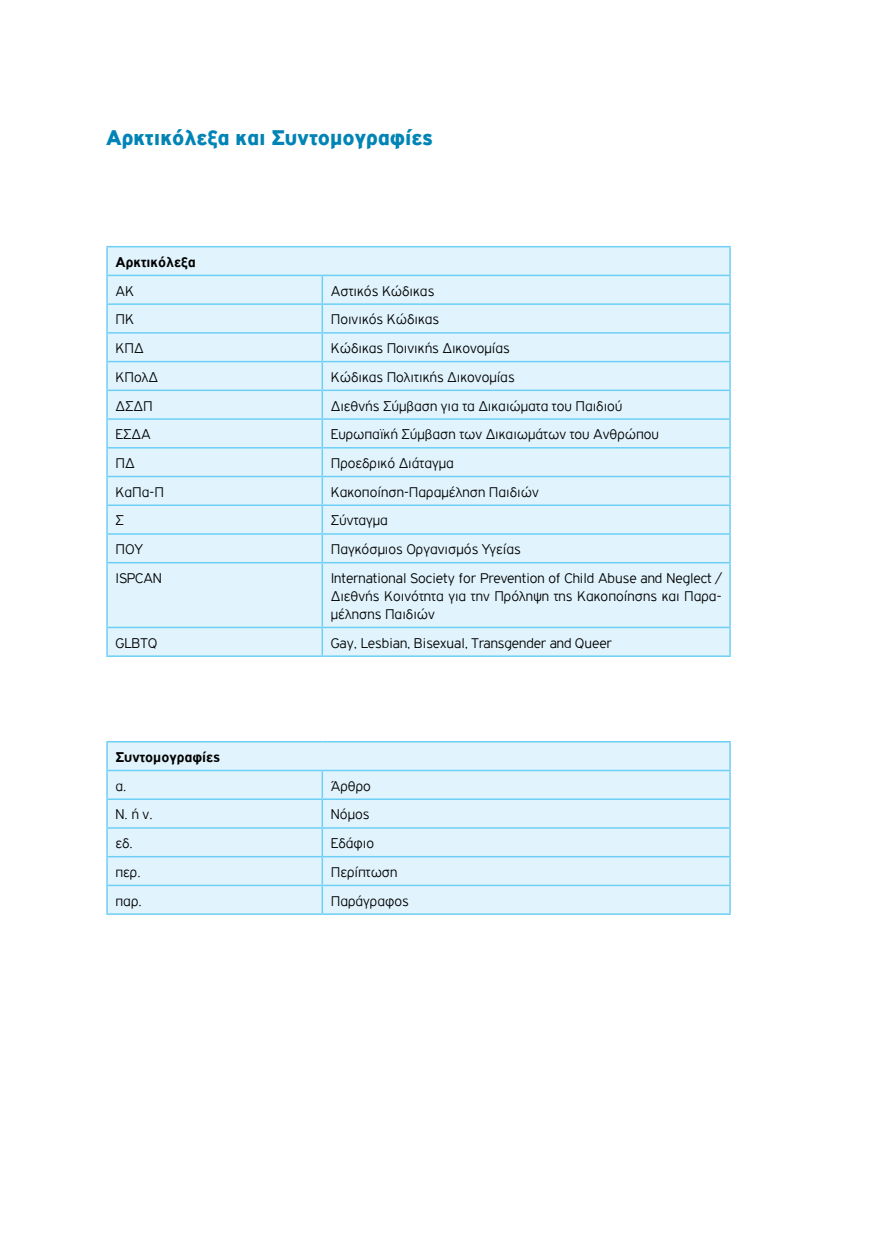
<style>
.page{position:relative;width:893px;height:1234px;background:#fff}
.page>*{position:absolute;margin:0;border:0;box-sizing:border-box;transform-origin:0 0}
.t1{font:900 22.5px "PF Highway Gothic";color:#0084b6}
.t2{font:300 15px/18px "PF Highway Gothic";color:#000;text-align:justify}
.t3{font:700 15px "PF Highway Gothic";color:#000}
</style>
<div class="page">
<div style="left:108px;top:247px;width:621px;height:408px;background:#e1f4fd"></div>
<hr style="left:106px;top:274px;width:216px;height:2px;background:#6dcff6">
<hr style="left:322px;top:274px;width:409px;height:2px;background:#6dcff6">
<hr style="left:106px;top:303px;width:216px;height:2px;background:#6dcff6">
<hr style="left:322px;top:303px;width:409px;height:2px;background:#6dcff6">
<hr style="left:106px;top:332px;width:216px;height:1px;background:#6dcff6">
<hr style="left:322px;top:332px;width:409px;height:1px;background:#6dcff6">
<hr style="left:106px;top:361px;width:216px;height:1px;background:#6dcff6">
<hr style="left:322px;top:361px;width:409px;height:1px;background:#6dcff6">
<hr style="left:106px;top:389px;width:216px;height:2px;background:#6dcff6">
<hr style="left:322px;top:389px;width:409px;height:2px;background:#6dcff6">
<hr style="left:106px;top:418px;width:216px;height:1px;background:#6dcff6">
<hr style="left:322px;top:418px;width:409px;height:1px;background:#6dcff6">
<hr style="left:106px;top:447px;width:216px;height:1px;background:#6dcff6">
<hr style="left:322px;top:447px;width:409px;height:1px;background:#6dcff6">
<hr style="left:106px;top:475px;width:216px;height:2px;background:#6dcff6">
<hr style="left:322px;top:475px;width:409px;height:2px;background:#6dcff6">
<hr style="left:106px;top:504px;width:216px;height:2px;background:#6dcff6">
<hr style="left:322px;top:504px;width:409px;height:2px;background:#6dcff6">
<hr style="left:106px;top:533px;width:216px;height:1px;background:#6dcff6">
<hr style="left:322px;top:533px;width:409px;height:1px;background:#6dcff6">
<svg style="left:322px;top:276px;width:1px;height:286px"></svg>
<hr style="left:106px;top:562px;width:216px;height:1px;background:#6dcff6">
<hr style="left:322px;top:562px;width:409px;height:1px;background:#6dcff6">
<hr style="left:322px;top:563px;width:1px;height:63px;background:#6dcff6">
<hr style="left:106px;top:626px;width:216px;height:2px;background:#6dcff6">
<hr style="left:322px;top:626px;width:409px;height:2px;background:#6dcff6">
<svg style="left:322px;top:628px;width:1px;height:27px"></svg>
<hr style="left:106px;top:246px;width:216px;height:1px;background:#6dcff6">
<hr style="left:106px;top:247px;width:2px;height:27px;background:#6dcff6">
<hr style="left:322px;top:246px;width:409px;height:1px;background:#6dcff6">
<hr style="left:729px;top:247px;width:2px;height:27px;background:#6dcff6">
<hr style="left:106px;top:276px;width:2px;height:27px;background:#6dcff6">
<hr style="left:729px;top:276px;width:2px;height:27px;background:#6dcff6">
<hr style="left:106px;top:305px;width:2px;height:27px;background:#6dcff6">
<hr style="left:729px;top:305px;width:2px;height:27px;background:#6dcff6">
<hr style="left:106px;top:333px;width:2px;height:28px;background:#6dcff6">
<hr style="left:729px;top:333px;width:2px;height:28px;background:#6dcff6">
<hr style="left:106px;top:362px;width:2px;height:27px;background:#6dcff6">
<hr style="left:729px;top:362px;width:2px;height:27px;background:#6dcff6">
<hr style="left:106px;top:391px;width:2px;height:27px;background:#6dcff6">
<hr style="left:729px;top:391px;width:2px;height:27px;background:#6dcff6">
<hr style="left:106px;top:419px;width:2px;height:28px;background:#6dcff6">
<hr style="left:729px;top:419px;width:2px;height:28px;background:#6dcff6">
<hr style="left:106px;top:448px;width:2px;height:27px;background:#6dcff6">
<hr style="left:729px;top:448px;width:2px;height:27px;background:#6dcff6">
<hr style="left:106px;top:477px;width:2px;height:27px;background:#6dcff6">
<hr style="left:729px;top:477px;width:2px;height:27px;background:#6dcff6">
<hr style="left:106px;top:506px;width:2px;height:27px;background:#6dcff6">
<hr style="left:729px;top:506px;width:2px;height:27px;background:#6dcff6">
<hr style="left:106px;top:534px;width:2px;height:28px;background:#6dcff6">
<hr style="left:729px;top:534px;width:2px;height:28px;background:#6dcff6">
<hr style="left:106px;top:563px;width:2px;height:63px;background:#6dcff6">
<hr style="left:729px;top:563px;width:2px;height:63px;background:#6dcff6">
<hr style="left:106px;top:628px;width:2px;height:27px;background:#6dcff6">
<hr style="left:729px;top:628px;width:2px;height:27px;background:#6dcff6">
<hr style="left:106px;top:655px;width:216px;height:1px;background:#6dcff6">
<hr style="left:322px;top:655px;width:409px;height:1px;background:#6dcff6">
<div style="left:108px;top:742px;width:621px;height:171px;background:#e1f4fd"></div>
<hr style="left:106px;top:769px;width:216px;height:2px;background:#6dcff6">
<hr style="left:322px;top:769px;width:409px;height:2px;background:#6dcff6">
<hr style="left:106px;top:798px;width:216px;height:1px;background:#6dcff6">
<hr style="left:322px;top:798px;width:409px;height:1px;background:#6dcff6">
<hr style="left:106px;top:827px;width:216px;height:1px;background:#6dcff6">
<hr style="left:322px;top:827px;width:409px;height:1px;background:#6dcff6">
<hr style="left:106px;top:855px;width:216px;height:2px;background:#6dcff6">
<hr style="left:322px;top:855px;width:409px;height:2px;background:#6dcff6">
<hr style="left:106px;top:884px;width:216px;height:2px;background:#6dcff6">
<hr style="left:322px;top:884px;width:409px;height:2px;background:#6dcff6">
<svg style="left:322px;top:771px;width:1px;height:142px"></svg>
<hr style="left:106px;top:740px;width:216px;height:2px;background:#6dcff6">
<hr style="left:106px;top:742px;width:2px;height:27px;background:#6dcff6">
<hr style="left:322px;top:740px;width:409px;height:2px;background:#6dcff6">
<hr style="left:729px;top:742px;width:2px;height:27px;background:#6dcff6">
<hr style="left:106px;top:771px;width:2px;height:27px;background:#6dcff6">
<hr style="left:729px;top:771px;width:2px;height:27px;background:#6dcff6">
<hr style="left:106px;top:799px;width:2px;height:28px;background:#6dcff6">
<hr style="left:729px;top:799px;width:2px;height:28px;background:#6dcff6">
<hr style="left:106px;top:828px;width:2px;height:27px;background:#6dcff6">
<hr style="left:729px;top:828px;width:2px;height:27px;background:#6dcff6">
<hr style="left:106px;top:857px;width:2px;height:27px;background:#6dcff6">
<hr style="left:729px;top:857px;width:2px;height:27px;background:#6dcff6">
<hr style="left:106px;top:886px;width:2px;height:27px;background:#6dcff6">
<hr style="left:729px;top:886px;width:2px;height:27px;background:#6dcff6">
<hr style="left:106px;top:913px;width:216px;height:1px;background:#6dcff6">
<hr style="left:322px;top:913px;width:409px;height:1px;background:#6dcff6">
<h1 class="t1" style="left:106px;top:125px;width:328px">Αρκτικόλεξα και Συντομογραφίες</h1>
<p class="t3" style="left:116px;top:254px;width:82px">Αρκτικόλεξα</p>
<p class="t2" style="left:116px;top:281px;width:20px">ΑΚ</p>
<p class="t2" style="left:331px;top:281px;width:105px">Αστικός Κώδικας</p>
<p class="t2" style="left:116px;top:310px;width:20px">ΠΚ</p>
<p class="t2" style="left:331px;top:310px;width:110px">Ποινικός Κώδικας</p>
<p class="t2" style="left:116px;top:339px;width:30px">ΚΠΔ</p>
<p class="t2" style="left:331px;top:339px;width:181px">Κώδικας Ποινικής Δικονομίας</p>
<p class="t2" style="left:116px;top:368px;width:44px">ΚΠολΔ</p>
<p class="t2" style="left:331px;top:368px;width:185px">Κώδικας Πολιτικής Δικονομίας</p>
<p class="t2" style="left:116px;top:396px;width:39px">ΔΣΔΠ</p>
<p class="t2" style="left:331px;top:396px;width:293px">Διεθνής Σύμβαση για τα Δικαιώματα του Παιδιού</p>
<p class="t2" style="left:116px;top:425px;width:37px">ΕΣΔΑ</p>
<p class="t2" style="left:331px;top:425px;width:330px">Ευρωπαϊκή Σύμβαση των Δικαιωμάτων του Ανθρώπου</p>
<p class="t2" style="left:116px;top:454px;width:21px">ΠΔ</p>
<p class="t2" style="left:331px;top:454px;width:124px">Προεδρικό Διάταγμα</p>
<p class="t2" style="left:116px;top:482px;width:50px">ΚαΠα-Π</p>
<p class="t2" style="left:331px;top:482px;width:209px">Κακοποίηση-Παραμέληση Παιδιών</p>
<p class="t2" style="left:116px;top:511px;width:10px">Σ</p>
<p class="t2" style="left:331px;top:511px;width:59px">Σύνταγμα</p>
<p class="t2" style="left:116px;top:540px;width:29px">ΠΟΥ</p>
<p class="t2" style="left:331px;top:540px;width:191px">Παγκόσμιος Οργανισμός Υγείας</p>
<p class="t2" style="left:116px;top:569px;width:48px">ISPCAN</p>
<p class="t2" style="left:331px;top:569px;width:392px">International Society for Prevention of Child Abuse and Neglect / Διεθνής Κοινότητα για την Πρόληψη της Κακοποίησης και Παρα&shy;μέλησης Παιδιών</p>
<p class="t2" style="left:116px;top:633px;width:43px">GLBTQ</p>
<p class="t2" style="left:331px;top:633px;width:283px">Gay, Lesbian, Bisexual, Transgender and Queer</p>
<p class="t3" style="left:116px;top:748px;width:106px">Συντομογραφίες</p>
<p class="t2" style="left:116px;top:776px;width:13px">α.</p>
<p class="t2" style="left:331px;top:776px;width:42px">Άρθρο</p>
<p class="t2" style="left:116px;top:805px;width:39px">Ν. ή ν.</p>
<p class="t2" style="left:331px;top:805px;width:40px">Νόμος</p>
<p class="t2" style="left:116px;top:834px;width:19px">εδ.</p>
<p class="t2" style="left:331px;top:834px;width:45px">Εδάφιο</p>
<p class="t2" style="left:116px;top:862px;width:27px">περ.</p>
<p class="t2" style="left:331px;top:862px;width:68px">Περίπτωση</p>
<p class="t2" style="left:116px;top:891px;width:28px">παρ.</p>
<p class="t2" style="left:331px;top:891px;width:79px">Παράγραφος</p>
</div>
